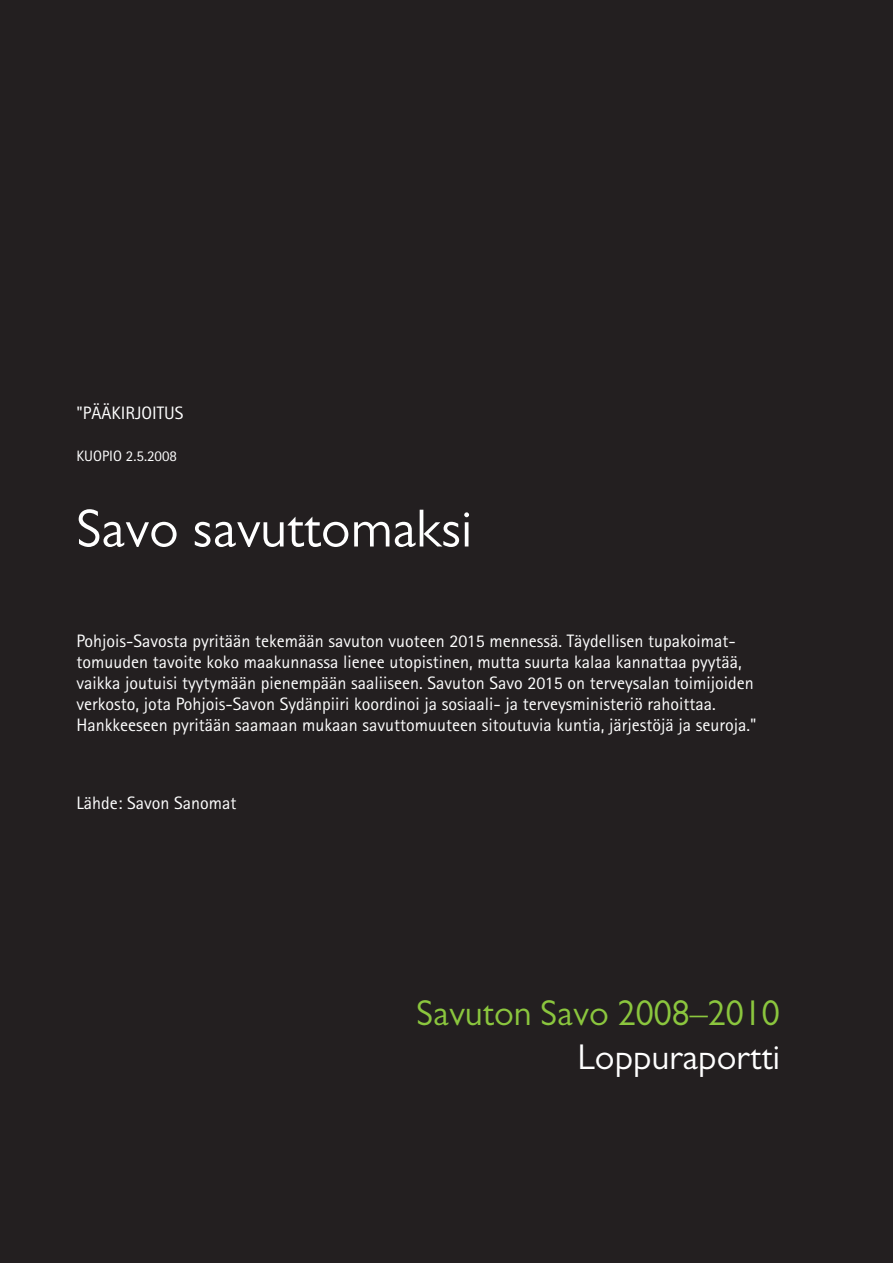
<style>
.page{position:relative;width:893px;height:1263px;background:#231f20}
.page>*{position:absolute;margin:0;border:0;box-sizing:border-box;transform-origin:0 0}
.t1{font:54px "Gill Sans";color:#fff}
.t2{font:36px "Gill Sans";color:#8bc63e}
.t3{font:36px "Gill Sans";color:#fff}
.t4{font:18px/21px "Agfa Rotis Sans Serif";color:#fff}
.t5{font:15px "Agfa Rotis Sans Serif";color:#fff}
</style>
<div class="page">
<p class="t4" style="left:76px;top:404px;width:109px">"PÄÄKIRJOITUS</p>
<p class="t5" style="left:76px;top:450px;width:102px">KUOPIO 2.5.2008</p>
<h1 class="t1" style="left:76px;top:510px;width:397px">Savo savuttomaksi</h1>
<p class="t4" style="left:76px;top:632px;width:681px">Pohjois-Savosta pyritään tekemään savuton vuoteen 2015 mennessä. Täydellisen tupakoimat&shy;tomuuden tavoite koko maakunnassa lienee utopistinen, mutta suurta kalaa kannattaa pyytää, vaikka joutuisi tyytymään pienempään saaliiseen. Savuton Savo 2015 on terveysalan toimijoiden verkosto, jota Pohjois-Savon Sydänpiiri koordinoi ja sosiaali- ja terveysministeriö rahoittaa.<br>Hankkeeseen pyritään saamaan mukaan savuttomuuteen sitoutuvia kuntia, järjestöjä ja seuroja."</p>
<p class="t4" style="left:76px;top:794px;width:161px">Lähde: Savon Sanomat</p>
<h2 class="t2" style="left:417px;top:1001px;width:365px">Savuton Savo 2008–2010</h2>
<h2 class="t3" style="left:577px;top:1044px;width:204px">Loppuraportti</h2>
</div>
